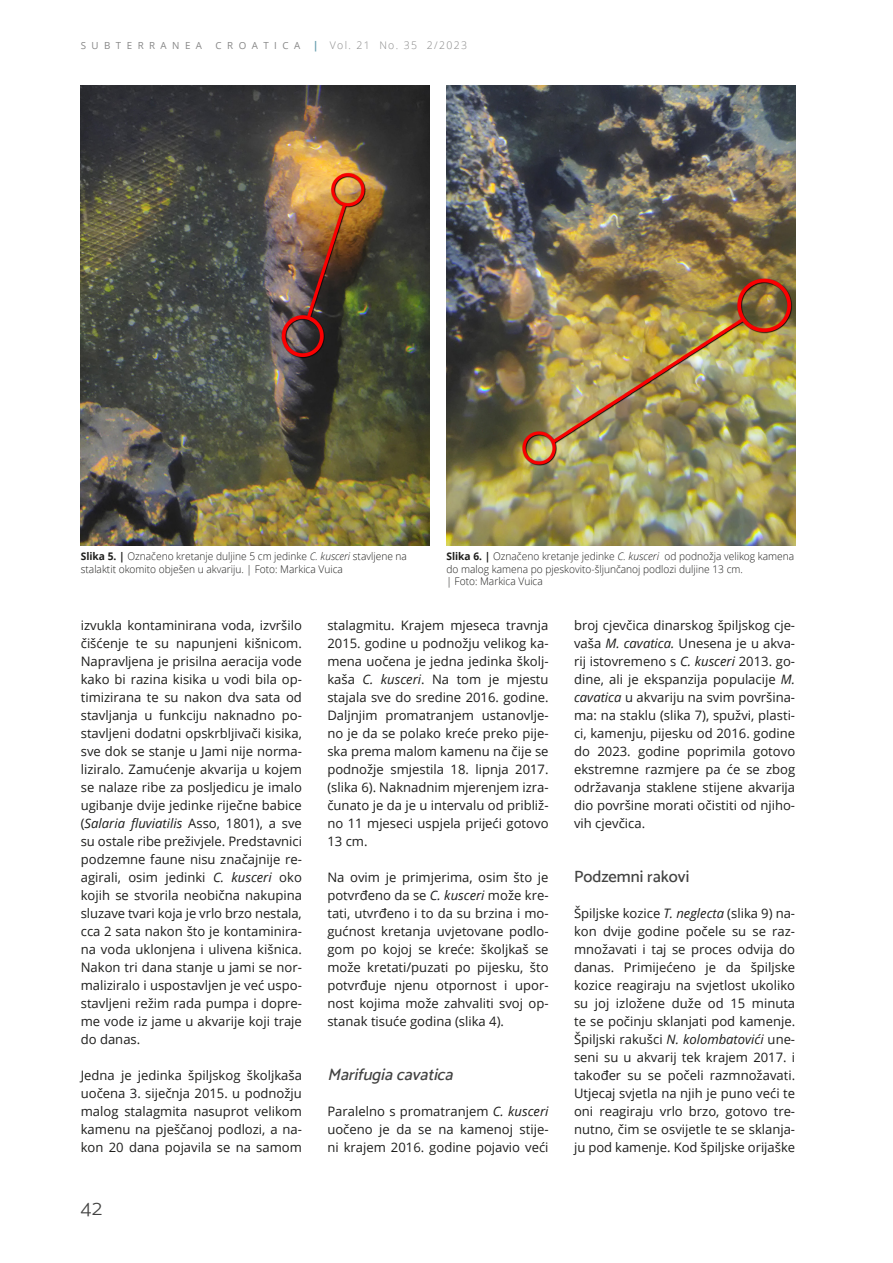
<style>
.page{position:relative;width:893px;height:1263px;background:#fff}
.page>*{position:absolute;margin:0;border:0;box-sizing:border-box;transform-origin:0 0}
.t1{font:300 21px "Catamaran";color:#424241}
.t2{font:italic 500 16.5px "Catamaran";color:#424241}
.t3{font:500 16.5px "Catamaran";color:#424241}
.t4{font:13.05px/18px "Open Sans";color:#1d1d1b;text-align:justify}
.t5{font:300 10.5px/12.6px "Open Sans";color:#1d1d1b}
.t6{font:300 10.5px "Open Sans";letter-spacing:.13em;color:#878787}
.t7{font:9.75px "Open Sans";letter-spacing:.56em;color:#878787}
.s1{font-weight:400;font-size:9.75px}
.s2{font-weight:700;color:#6ba0b0}
.s3{font-weight:700}
.s4{font-style:italic}
</style>
<div class="page">
<img style="left:81px;top:85px;width:348px;height:461px">
<img style="left:446px;top:85px;width:349px;height:461px">
<p class="t7" style="left:81px;top:39px;width:123px">SUBTERRANEA</p>
<p class="t6" style="left:216px;top:38px;width:253px"><span class="s1">C R O A T I C A</span> <span class="s2">|</span> Vol. 21 No. 35 2/2023</p>
<p class="t5" style="left:81px;top:550px;width:328px"><span class="s3">Slika 5. |</span> Označeno kretanje duljine 5 cm jedinke <span class="s4">C. kusceri</span> stavljene na stalaktit okomito obješen u akvariju. | Foto: Markica Vuica</p>
<p class="t5" style="left:446px;top:550px;width:349px"><span class="s3">Slika 6. |</span> Označeno kretanje jedinke <span class="s4">C. kusceri</span> od podnožja velikog kamena do malog kamena po pjeskovito-šljunčanoj podlozi duljine 13 cm.<br>| Foto: Markica Vuica</p>
<p class="t4" style="left:81px;top:616px;width:223px">izvukla kontaminirana voda, izvršilo čišćenje te su napunjeni kišnicom.<br>Napravljena je prisilna aeracija vode kako bi razina kisika u vodi bila op&shy;timizirana te su nakon dva sata od stavljanja u funkciju naknadno po&shy;stavljeni dodatni opskrbljivači kisika, sve dok se stanje u Jami nije norma&shy;liziralo. Zamućenje akvarija u kojem se nalaze ribe za posljedicu je imalo ugibanje dvije jedinke riječne babice (<span class="s4">Salaria fluviatilis</span> Asso, 1801), a sve su ostale ribe preživjele. Predstavnici podzemne faune nisu značajnije re&shy;agirali, osim jedinki <span class="s4">C. kusceri</span> oko kojih se stvorila neobična nakupina sluzave tvari koja je vrlo brzo nestala, cca 2 sata nakon što je kontaminira&shy;na voda uklonjena i ulivena kišnica.<br>Nakon tri dana stanje u jami se nor&shy;maliziralo i uspostavljen je već uspo&shy;stavljeni režim rada pumpa i dopre&shy;me vode iz jame u akvarije koji traje do danas.</p>
<p class="t4" style="left:81px;top:1066px;width:223px">Jedna je jedinka špiljskog školjkaša uočena 3. siječnja 2015. u podnožju malog stalagmita nasuprot velikom kamenu na pješčanoj podlozi, a na&shy;kon 20 dana pojavila se na samom</p>
<h1 class="t1" style="left:81px;top:1195px;width:23px">42</h1>
<p class="t4" style="left:327px;top:616px;width:223px">stalagmitu. Krajem mjeseca travnja 2015. godine u podnožju velikog ka&shy;mena uočena je jedna jedinka školj&shy;kaša <span class="s4">C. kusceri</span>. Na tom je mjestu stajala sve do sredine 2016. godine.<br>Daljnjim promatranjem ustanovlje&shy;no je da se polako kreće preko pije&shy;ska prema malom kamenu na čije se podnožje smjestila 18. lipnja 2017. (slika 6). Naknadnim mjerenjem izra&shy;čunato je da je u intervalu od približ&shy;no 11 mjeseci uspjela prijeći gotovo 13 cm.</p>
<p class="t4" style="left:327px;top:868px;width:223px">Na ovim je primjerima, osim što je potvrđeno da se <span class="s4">C. kusceri</span> može kre&shy;tati, utvrđeno i to da su brzina i mo&shy;gućnost kretanja uvjetovane podlo&shy;gom po kojoj se kreće: školjkaš se može kretati/puzati po pijesku, što potvrđuje njenu otpornost i upor&shy;nost kojima može zahvaliti svoj op&shy;stanak tisuće godina (slika 4).</p>
<p class="t2" style="left:327px;top:1065px;width:133px">Marifugiacavatica</p>
<p class="t4" style="left:327px;top:1102px;width:223px">Paralelno s promatranjem <span class="s4">C. kusceri </span>uočeno je da se na kamenoj stije&shy;ni krajem 2016. godine pojavio veći</p>
<p class="t4" style="left:574px;top:616px;width:223px">broj cjevčica dinarskog špiljskog cje&shy;vaša <span class="s4">M. cavatica.</span> Unesena je u akva&shy;rij istovremeno s <span class="s4">C. kusceri</span> 2013. go&shy;dine, ali je ekspanzija populacije <span class="s4">M. cavatica</span> u akvariju na svim površina&shy;ma: na staklu (slika 7), spužvi, plasti&shy;ci, kamenju, pijesku od 2016. godine do 2023. godine poprimila gotovo ekstremne razmjere pa će se zbog održavanja staklene stijene akvarija dio površine morati očistiti od njiho&shy;vih cjevčica.</p>
<p class="t3" style="left:574px;top:867px;width:117px">Podzemni rakovi</p>
<p class="t4" style="left:574px;top:904px;width:223px">Špiljske kozice <span class="s4">T. neglecta</span> (slika 9) na&shy;kon dvije godine počele su se raz&shy;množavati i taj se proces odvija do danas. Primijećeno je da špiljske kozice reagiraju na svjetlost ukoliko su joj izložene duže od 15 minuta te se počinju sklanjati pod kamenje.<br>Špiljski rakušci <span class="s4">N. kolombatovići</span> une&shy;seni su u akvarij tek krajem 2017. i također su se počeli razmnožavati.<br>Utjecaj svjetla na njih je puno veći te oni reagiraju vrlo brzo, gotovo tre&shy;nutno, čim se osvijetle te se sklanja&shy;ju pod kamenje. Kod špiljske orijaške</p>
</div>
